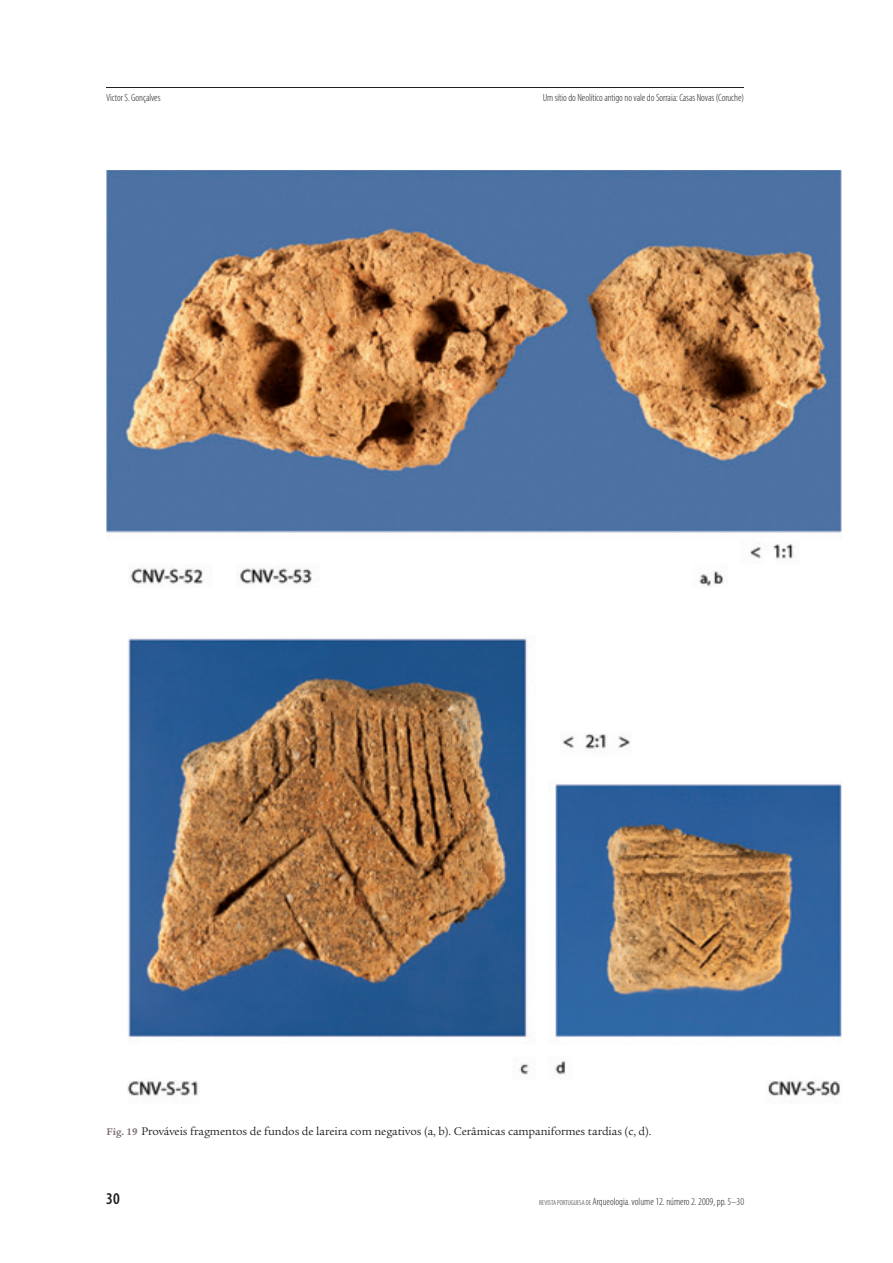
<style>
.page{position:relative;width:893px;height:1263px;background:#fff}
.page>*{position:absolute;margin:0;border:0;box-sizing:border-box;transform-origin:0 0}
.t1{font:600 condensed 16.5px "Myriad Pro";color:#231f20}
.t2{font:12px "Legacy Serif";letter-spacing:-.005em;color:#231f20}
.t3{font:300 condensed 10.5px "Myriad Pro";letter-spacing:-.005em;color:#231f20}
.s1{font-weight:700;font-size:10.5px;color:#80717a}
.s2{font-size:7.2px}
</style>
<div class="page">
<hr style="left:106px;top:87px;width:638px;height:1px;background:#231f20">
<img style="left:106px;top:170px;width:736px;height:929px">
<p class="t3" style="left:106px;top:92px;width:56px">Victor S. Gonçalves</p>
<p class="t3" style="left:543px;top:92px;width:203px">Um sítio do Neolítico antigo no vale do Sorraia: Casas Novas (Coruche)</p>
<p class="t2" style="left:107px;top:1125px;width:547px"><span class="s1">Fig. 19</span> prováveis fragmentos de fundos de lareira com negativos (a, b). Cerâmicas campaniformes tardias (c, d).</p>
<h1 class="t1" style="left:106px;top:1190px;width:15px">30</h1>
<p class="t3" style="left:539px;top:1195px;width:206px"><span class="s2">REVISTA PORTUGUESA DE</span> Arqueologia. volume 12. número 2. 2009, pp. 5–30</p>
</div>
